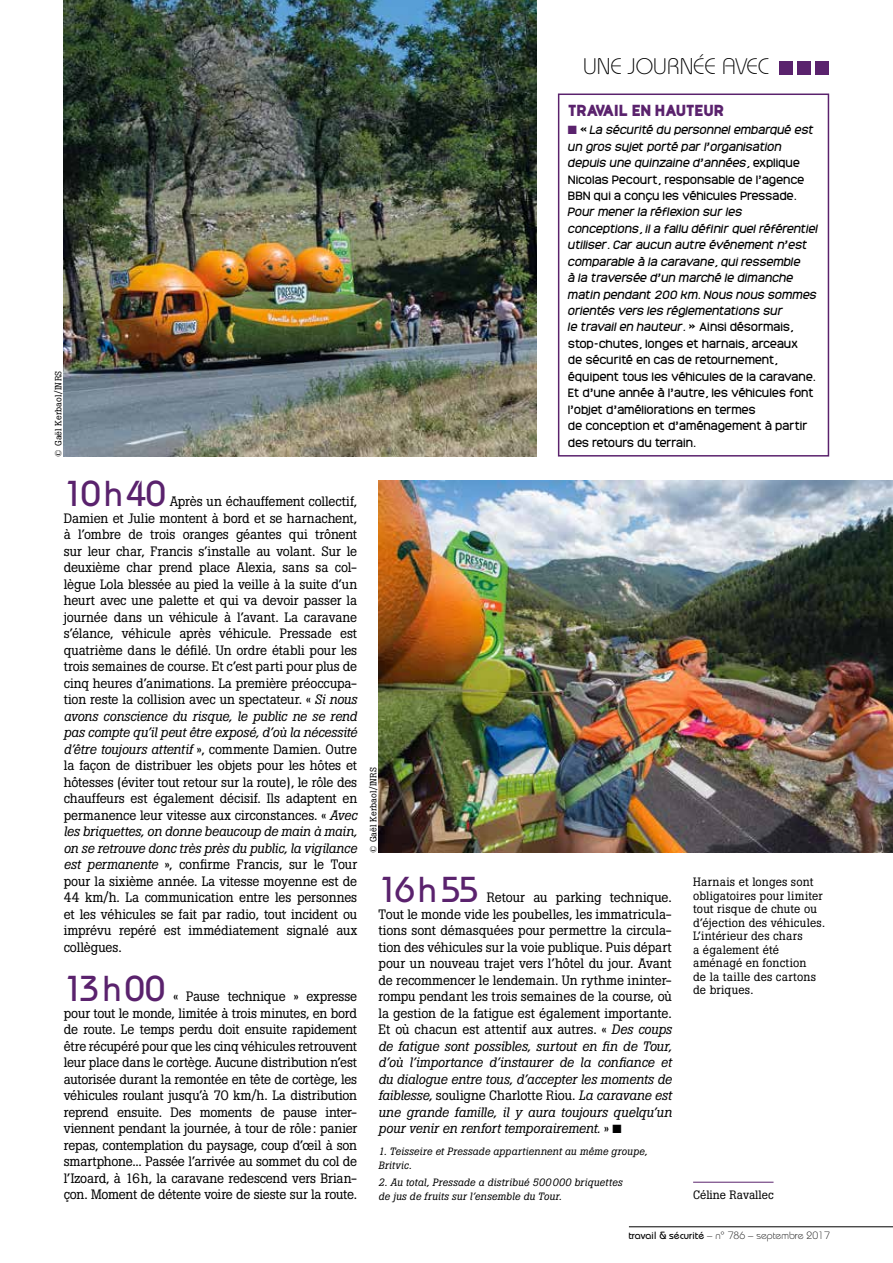
<style>
.page{position:relative;width:893px;height:1263px;background:#fff}
.page>*{position:absolute;margin:0;border:0;box-sizing:border-box;transform-origin:0 0}
.t1{font:500 36px "Bauhaus";letter-spacing:.055em;color:#5a226d}
.t2{font:300 22.5px "Bauhaus";color:#000}
.t3{font:900 15px "Monark";letter-spacing:-.03em;color:#5a226d}
.t4{font:13.5px/16.5px "Boton";letter-spacing:-.015em;color:#000;text-align:justify}
.t5{font:12px/13.5px "Boton";letter-spacing:.01em;color:#000}
.t6{font:italic 11.25px/16.5px "Monark";letter-spacing:-.025em;color:#000}
.t7{font:italic 10.5px/13.5px "Boton";letter-spacing:.02em;color:#000}
.t8{font:300 10.5px "Bauhaus";color:#000}
.t9{font:9px "Boton";letter-spacing:.015em;color:#000}
.s1{font-style:italic}
.s2{color:#5a226d}
.s3{font-style:normal}
.s4{font-weight:500}
</style>
<div class="page">
<div style="left:779px;top:61px;width:14px;height:13px;background:#5a226d"></div>
<div style="left:797px;top:61px;width:14px;height:13px;background:#5a226d"></div>
<div style="left:815px;top:61px;width:14px;height:13px;background:#5a226d"></div>
<hr style="left:629px;top:1226px;width:264px;height:1px;background:#000">
<hr style="left:693px;top:1182px;width:80px;height:1px;background:#5a226d">
<div style="left:558px;top:94px;width:271px;height:363px;border:2px solid #5a226d"></div>
<img style="left:64px;top:0;width:473px;height:457px">
<img style="left:378px;top:480px;width:515px;height:373px">
<h2 class="t2" style="left:583px;top:53px;width:187px">UNE JOURNÉE AVEC</h2>
<p class="t9" style="left:53px;top:457px;width:87px;rotate:-90deg">© Gaël Kerbaol/INRS</p>
<h1 class="t1" style="left:64px;top:472px;width:103px">10h40</h1>
<p class="t4" style="left:64px;top:493px;width:295px;text-indent:106px">Après un échauffement collectif, Damien et Julie montent à bord et se harnachent, à l’ombre de trois oranges géantes qui trônent sur leur char, Francis s’installe au volant. Sur le deuxième char prend place Alexia, sans sa col&shy;lègue Lola blessée au pied la veille à la suite d’un heurt avec une palette et qui va devoir passer la journée dans un véhicule à l’avant. La caravane s’élance, véhicule après véhicule. Pressade est quatrième dans le défilé. Un ordre établi pour les trois semaines de course. Et c’est parti pour plus de cinq heures d’animations. La première préoccupa&shy;tion reste la collision avec un spectateur. « <span class="s1">Si nous avons conscience du risque, le public ne se rend pas compte qu’il peut être exposé, d’où la nécessité d’être toujours attentif</span> », commente Damien. Outre la façon de distribuer les objets pour les hôtes et hôtesses (éviter tout retour sur la route), le rôle des chauffeurs est également décisif. Ils adaptent en permanence leur vitesse aux circonstances. « <span class="s1">Avec les briquettes, on donne beaucoup de main à main, on se retrouve donc très près du public, la vigilance est permanente</span> », confirme Francis, sur le Tour pour la sixième année. La vitesse moyenne est de 44 km/h. La communication entre les personnes et les véhicules se fait par radio, tout incident ou imprévu repéré est immédiatement signalé aux collègues.</p>
<h1 class="t1" style="left:64px;top:967px;width:103px">13h00</h1>
<p class="t4" style="left:64px;top:988px;width:295px;text-indent:110px">« Pause technique » expresse pour tout le monde, limitée à trois minutes, en bord de route. Le temps perdu doit ensuite rapidement être récupéré pour que les cinq véhicules retrouvent leur place dans le cortège. Aucune distribution n’est autorisée durant la remontée en tête de cortège, les véhicules roulant jusqu’à 70 km/h. La distribution reprend ensuite. Des moments de pause inter&shy;viennent pendant la journée, à tour de rôle: panier repas, contemplation du paysage, coup d’œil à son smartphone... Passée l’arrivée au sommet du col de l’Izoard, à 16h, la caravane redescend vers Brian&shy;çon. Moment de détente voire de sieste sur la route.</p>
<p class="t9" style="left:368px;top:853px;width:87px;rotate:-90deg">© Gaël Kerbaol/INRS</p>
<p class="t3" style="left:568px;top:100px;width:158px">TRAVAIL EN HAUTEUR</p>
<p class="t6" style="left:568px;top:121px;width:248px"><span class="s2">■</span> <span class="s3">«</span> La sécurité du personnel embarqué est un gros sujet porté par l’organisation depuis une quinzaine d’années, <span class="s3">explique Nicolas Pecourt, responsable de l’agence BBN qui a conçu les véhicules Pressade.</span></p>
<p class="t6" style="left:568px;top:203px;width:252px">Pour mener la réflexion sur les conceptions, il a fallu définir quel référentiel utiliser. Car aucun autre événement n’est comparable à la caravane, qui ressemble<br>à la traversée d’un marché le dimanche matin pendant 200 km. Nous nous sommes orientés vers les réglementations sur<br>le travail en hauteur. <span class="s3">» Ainsi désormais, stop-chutes, longes et harnais, arceaux<br>de sécurité en cas de retournement, équipent tous les véhicules de la caravane.<br>Et d’une année à l’autre, les véhicules font l’objet d’améliorations en termes<br>de conception et d’aménagement à partir des retours du terrain.</span></p>
<h1 class="t1" style="left:378px;top:868px;width:102px">16h55</h1>
<p class="t5" style="left:693px;top:875px;width:133px">Harnais et longes sont obligatoires pour limiter tout risque de chute ou d’éjection des véhicules.<br>L’intérieur des chars<br>a également été aménagé en fonction<br>de la taille des cartons de briques.</p>
<p class="t4" style="left:378px;top:889px;width:295px;text-indent:108px">Retour au parking technique.<br>Tout le monde vide les poubelles, les immatricula&shy;tions sont démasquées pour permettre la circula&shy;tion des véhicules sur la voie publique. Puis départ pour un nouveau trajet vers l’hôtel du jour. Avant de recommencer le lendemain. Un rythme ininter&shy;rompu pendant les trois semaines de la course, où la gestion de la fatigue est également importante.<br>Et où chacun est attentif aux autres. « <span class="s1">Des coups de fatigue sont possibles, surtout en fin de Tour, d’où l’importance d’instaurer de la confiance et du dialogue entre tous, d’accepter les moments de faiblesse,</span> souligne Charlotte Riou. <span class="s1">La caravane est une grande famille, il y aura toujours quelqu’un pour venir en renfort temporairement.</span> » ■</p>
<p class="t7" style="left:378px;top:1145px;width:270px">1. Teisseire et Pressade appartiennent au même groupe,<br>Britvic.</p>
<p class="t7" style="left:378px;top:1176px;width:245px">2. Au total, Pressade a distribué 500000 briquettes de jus de fruits sur l’ensemble du Tour.</p>
<p class="t5" style="left:693px;top:1188px;width:82px">Céline Ravallec</p>
<p class="t8" style="left:628px;top:1229px;width:203px"><span class="s4">travail &amp; sécurité</span> – n° 786 – septembre 2017</p>
</div>
